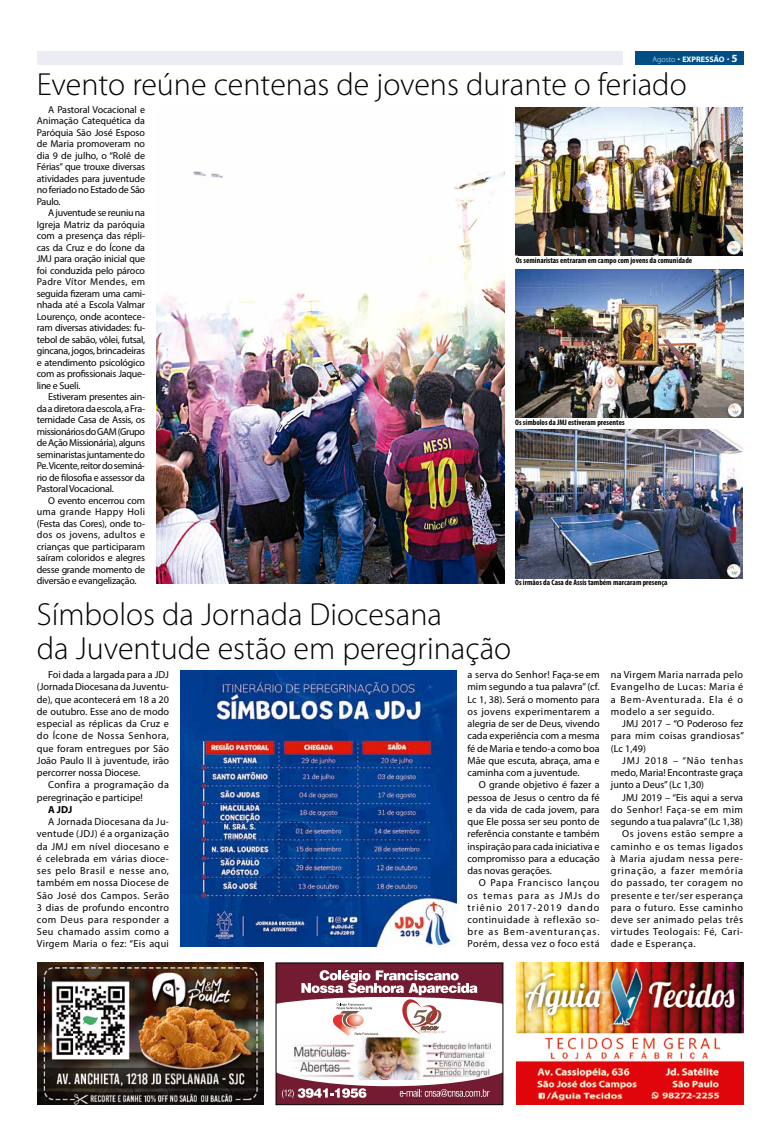
<style>
.page{position:relative;width:780px;height:1134px;background:#fff}
.page>*{position:absolute;margin:0;border:0;box-sizing:border-box;transform-origin:0 0}
.t1{font:300 32px/34px "Myriad Pro";color:#000}
.t2{font:10.2px/12.2px "Myriad Pro";letter-spacing:.04em;color:#000;text-align:justify}
.t3{font:10.2px "Myriad Pro";color:#000}
.t4{font:10.2px/12.2px "Myriad Pro";letter-spacing:.015em;color:#000}
.t5{font:10.2px "Myriad Pro";letter-spacing:.08em;color:#000}
.t6{font:700 10.2px "Myriad Pro";color:#000}
.t7{font:10px/11.5px "Myriad Pro";letter-spacing:-.025em;color:#000;text-align:justify}
.t8{font:700 condensed 8px "Myriad Pro";color:#000}
.t9{font:700 8px "Myriad Pro";color:#fff}
.s1{font-weight:300}
.s2{font-size:11px}
</style>
<div class="page">
<div style="left:635px;top:51px;width:109px;height:14px;background:#004e84"></div>
<div style="left:37px;top:51px;width:585px;height:14px;background:#ecedf4"></div>
<img style="left:293px;top:1036px;width:202px;height:36px">
<svg style="left:278px;top:965px;width:223px;height:71px"></svg>
<svg style="left:278px;top:1072px;width:223px;height:31px"></svg>
<div style="left:276px;top:963px;width:227px;height:142px;border:1px solid #000"></div>
<img style="left:516px;top:962px;width:227px;height:142px">
<img style="left:37px;top:962px;width:227px;height:142px">
<img style="left:156px;top:171px;width:348px;height:413px">
<img style="left:180px;top:670px;width:276px;height:276px">
<img style="left:515px;top:107px;width:227px;height:148px">
<img style="left:515px;top:269px;width:228px;height:148px">
<img style="left:515px;top:430px;width:227px;height:148px">
<p class="t9" style="left:652px;top:54px;width:87px"><span class="s1">Agosto</span> EXPRESSÃO <span class="s2">5</span></p>
<h1 class="t1" style="left:37px;top:67px;width:651px">Evento reúne centenas de jovens durante o feriado</h1>
<p class="t7" style="left:37px;top:103px;width:110px;text-indent:11px">A Pastoral Vocacional e Animação Catequética da Paróquia São José Esposo de Maria promoveram no dia 9 de julho, o “Rolê de Férias” que trouxe diversas atividades para juventude no feriado no Estado de São Paulo.</p>
<p class="t7" style="left:37px;top:207px;width:110px;text-indent:11px">A juventude se reuniu na Igreja Matriz da paróquia com a presença das répli&shy;cas da Cruz e do Ícone da JMJ para oração inicial que foi conduzida pelo pároco Padre Vítor Mendes, em seguida fizeram uma cami&shy;nhada até a Escola Valmar Lourenço, onde acontece&shy;ram diversas atividades: fu&shy;tebol de sabão, vôlei, futsal, gincana, jogos, brincadeiras e atendimento psicológico com as profissionais Jaque&shy;line e Sueli.</p>
<p class="t7" style="left:37px;top:391px;width:110px;text-indent:11px">Estiveram presentes ain&shy;da a diretora da escola, a Fra&shy;ternidade Casa de Assis, os missionários do GAM (Grupo de Ação Missionária), alguns seminaristas juntamente do Pe. Vicente, reitor do seminá&shy;rio de filosofia e assessor da Pastoral Vocacional.</p>
<p class="t7" style="left:37px;top:494px;width:110px;text-indent:11px">O evento encerrou com uma grande Happy Holi (Festa das Cores), onde to&shy;dos os jovens, adultos e crianças que participaram saíram coloridos e alegres desse grande momento de diversão e evangelização.</p>
<h1 class="t1" style="left:37px;top:597px;width:476px">Símbolos da Jornada Diocesana<br>da Juventude estão em peregrinação</h1>
<p class="t2" style="left:37px;top:668px;width:134px;text-indent:11px">Foi dada a largada para a JDJ (Jornada Diocesana da Juventu&shy;de), que acontecerá em 18 a 20 de outubro. Esse ano de modo especial as réplicas da Cruz e do Ícone de Nossa Senhora, que foram entregues por São João Paulo II à juventude, irão percorrer nossa Diocese.</p>
<p class="t4" style="left:37px;top:779px;width:134px;text-indent:11px">Confira a programação da peregrinação e participe!</p>
<p class="t6" style="left:48px;top:803px;width:26px">A JDJ</p>
<p class="t2" style="left:37px;top:815px;width:134px;text-indent:11px">A Jornada Diocesana da Ju&shy;ventude (JDJ) é a organização da JMJ em nível diocesano e é celebrada em várias dioce&shy;ses pelo Brasil e nesse ano, também em nossa Diocese de São José dos Campos. Serão 3 dias de profundo encontro com Deus para responder a Seu chamado assim como a Virgem Maria o fez: “Eis aqui</p>
<p class="t8" style="left:515px;top:255px;width:178px">Os seminaristas entraram em campo com jovens da comunidade</p>
<p class="t8" style="left:515px;top:417px;width:111px">Os símbolos da JMJ estiveram presentes</p>
<p class="t8" style="left:515px;top:578px;width:154px">Os irmãos da Casa de Assis também marcaram presença</p>
<p class="t2" style="left:467px;top:668px;width:134px">a serva do Senhor! Faça-se em mim segundo a tua palavra” (cf.<br>Lc 1, 38). Será o momento para os jovens experimentarem a alegria de ser de Deus, vivendo cada experiência com a mesma fé de Maria e tendo-a como boa Mãe que escuta, abraça, ama e caminha com a juventude.</p>
<p class="t2" style="left:467px;top:779px;width:134px;text-indent:11px">O grande objetivo é fazer a pessoa de Jesus o centro da fé e da vida de cada jovem, para que Ele possa ser seu ponto de referência constante e também inspiração para cada iniciativa e compromisso para a educação das novas gerações.</p>
<p class="t2" style="left:467px;top:876px;width:134px;text-indent:11px">O Papa Francisco lançou os temas para as JMJs do triênio 2017-2019 dando continuidade à reflexão so&shy;bre as Bem-aventuranças.<br>Porém, dessa vez o foco está</p>
<p class="t2" style="left:611px;top:668px;width:134px">na Virgem Maria narrada pelo Evangelho de Lucas: Maria é a Bem-Aventurada. Ela é o modelo a ser seguido.</p>
<p class="t2" style="left:611px;top:717px;width:135px;text-indent:11px">JMJ 2017 – “O Poderoso fez para mim coisas grandiosas” (Lc 1,49)</p>
<p class="t2" style="left:611px;top:754px;width:134px;text-indent:11px">JMJ 2018 – “Não tenhas medo, Maria! Encontraste graça junto a Deus” (Lc 1,30)</p>
<p class="t3" style="left:622px;top:791px;width:122px">JMJ 2019 – “Eis aqui a serva</p>
<p class="t2" style="left:611px;top:803px;width:134px">do Senhor! Faça-se em mim</p>
<p class="t3" style="left:611px;top:815px;width:134px">segundo a tua palavra” (Lc 1,38)</p>
<p class="t2" style="left:622px;top:828px;width:122px">Os jovens estão sempre a</p>
<p class="t2" style="left:611px;top:840px;width:134px">caminho e os temas ligados</p>
<p class="t2" style="left:611px;top:852px;width:134px">à Maria ajudam nessa pere-</p>
<p class="t5" style="left:611px;top:864px;width:134px">grinação, a fazer memória</p>
<p class="t2" style="left:611px;top:876px;width:134px">do passado, ter coragem no</p>
<p class="t2" style="left:611px;top:889px;width:134px">presente e ter/ser esperança</p>
<p class="t2" style="left:611px;top:901px;width:134px">para o futuro. Esse caminho</p>
<p class="t2" style="left:611px;top:913px;width:134px">deve ser animado pelas três</p>
<p class="t2" style="left:611px;top:925px;width:134px">virtudes Teologais: Fé, Cari-</p>
<p class="t2" style="left:611px;top:938px;width:86px">dade e Esperança.</p>
</div>
